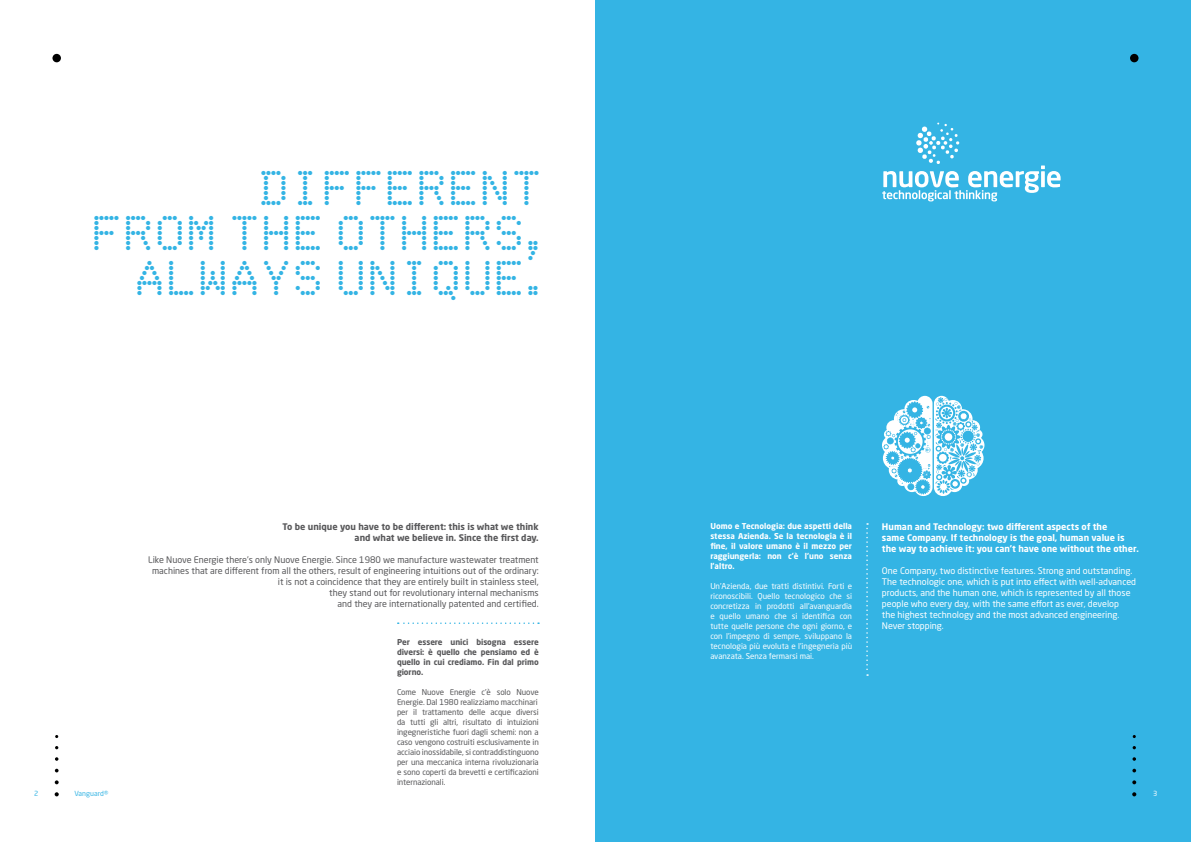
<style>
.page{position:relative;width:1191px;height:842px;background:#fff}
.page>*{position:absolute;margin:0;border:0;box-sizing:border-box;transform-origin:0 0}
.t1{font:40px "Dot Matrix";letter-spacing:.04em;color:#34b4e4}
.t2{font:9px/11px "Neo Sans Std";color:#58585a;text-align:right}
.t3{font:9px/11px "Neo Sans Std";color:#fff}
.t4{font:700 9px/11px "Neo Sans Std";color:#fff}
.t5{font:700 9px/11px "Neo Sans Std";color:#58585a;text-align:right}
.t6{font:8px/10px "Neo Sans Std";letter-spacing:-.01em;color:#58585a}
.t7{font:8px/10px "Neo Sans Std";color:#fff;text-align:justify}
.t8{font:700 8px/10px "Neo Sans Std";color:#fff;text-align:justify}
.t9{font:700 8px/10px "Neo Sans Std";letter-spacing:-.01em;color:#58585a;text-align:justify}
.t10{font:7px "Neo Sans Std";letter-spacing:.01em;color:#34b4e4}
.t11{font:7px "Neo Sans Std";color:#fff}
</style>
<div class="page">
<div style="left:595px;top:0;width:596px;height:842px;background:#34b4e4"></div>
<svg style="left:882px;top:123px;width:178px;height:78px"></svg>
<svg style="left:398px;top:622px;width:141px;height:2px"></svg>
<svg style="left:882px;top:396px;width:102px;height:100px"></svg>
<svg style="left:866px;top:523px;width:2px;height:153px"></svg>
<svg style="left:55px;top:792px;width:4px;height:4px"></svg>
<svg style="left:55px;top:780px;width:4px;height:4px"></svg>
<svg style="left:55px;top:769px;width:4px;height:3px"></svg>
<svg style="left:55px;top:757px;width:3px;height:4px"></svg>
<div style="left:52px;top:54px;width:9px;height:8px;background:#000;border-radius:50%"></div>
<svg style="left:1132px;top:792px;width:4px;height:4px"></svg>
<svg style="left:1132px;top:780px;width:4px;height:4px"></svg>
<svg style="left:1132px;top:769px;width:4px;height:3px"></svg>
<svg style="left:1132px;top:757px;width:4px;height:4px"></svg>
<div style="left:1130px;top:54px;width:8px;height:8px;background:#000;border-radius:50%"></div>
<h1 class="t1" style="left:261px;top:171px;width:284px">DIFFERENT</h1>
<h1 class="t1" style="left:94px;top:216px;width:465px">FROM THE OTHERS,</h1>
<h1 class="t1" style="left:138px;top:261px;width:422px">ALWAYS UNIQUE.</h1>
<p class="t5" style="left:283px;top:521px;width:258px">To be unique you have to be different: this is what we think and what we believe in. Since the first day.</p>
<p class="t2" style="left:148px;top:554px;width:392px">Like Nuove Energie there’s only Nuove Energie. Since 1980 we manufacture wastewater treatment machines that are different from all the others, result of engineering intuitions out of the ordinary: it is not a coincidence that they are entirely built in stainless steel,<br>they stand out for revolutionary internal mechanisms<br>and they are internationally patented and certified.</p>
<p class="t9" style="left:397px;top:637px;width:143px">Per essere unici bisogna essere diversi: è quello che pensiamo ed è quello in cui crediamo. Fin dal primo giorno.</p>
<p class="t6" style="left:397px;top:687px;width:143px">Come Nuove Energie c’è solo Nuove Energie. Dal 1980 realizziamo macchinari per il trattamento delle acque diversi da tutti gli altri, risultato di intuizioni ingegneristiche fuori dagli schemi: non a caso vengono costruiti esclusivamente in acciaio inossidabile, si contraddistinguono per una meccanica interna rivoluzionaria e sono coperti da brevetti e certificazioni internazionali.</p>
<p class="t8" style="left:710px;top:521px;width:143px">Uomo e Tecnologia: due aspetti della stessa Azienda. Se la tecnologia è il fine, il valore umano è il mezzo per raggiungerla: non c’è l’uno senza l’altro.</p>
<p class="t7" style="left:710px;top:581px;width:143px">Un’Azienda, due tratti distintivi. Forti e riconoscibili. Quello tecnologico che si concretizza in prodotti all’avanguardia e quello umano che si identifica con tutte quelle persone che ogni giorno, e con l’impegno di sempre, sviluppano la tecnologia più evoluta e l’ingegneria più avanzata. Senza fermarsi mai.</p>
<p class="t4" style="left:882px;top:521px;width:258px">Human and Technology: two different aspects of the<br>same Company. If technology is the goal, human value is the way to achieve it: you can’t have one without the other.</p>
<p class="t3" style="left:882px;top:565px;width:256px">One Company, two distinctive features. Strong and outstanding.<br>The technologic one, which is put into effect with well-advanced products, and the human one, which is represented by all those people who every day, with the same effort as ever, develop<br>the highest technology and the most advanced engineering.<br>Never stopping.</p>
<p class="t10" style="left:34px;top:789px;width:6px">2</p>
<p class="t10" style="left:74px;top:789px;width:35px">Vanguard®</p>
<p class="t11" style="left:1153px;top:789px;width:6px">3</p>
</div>
